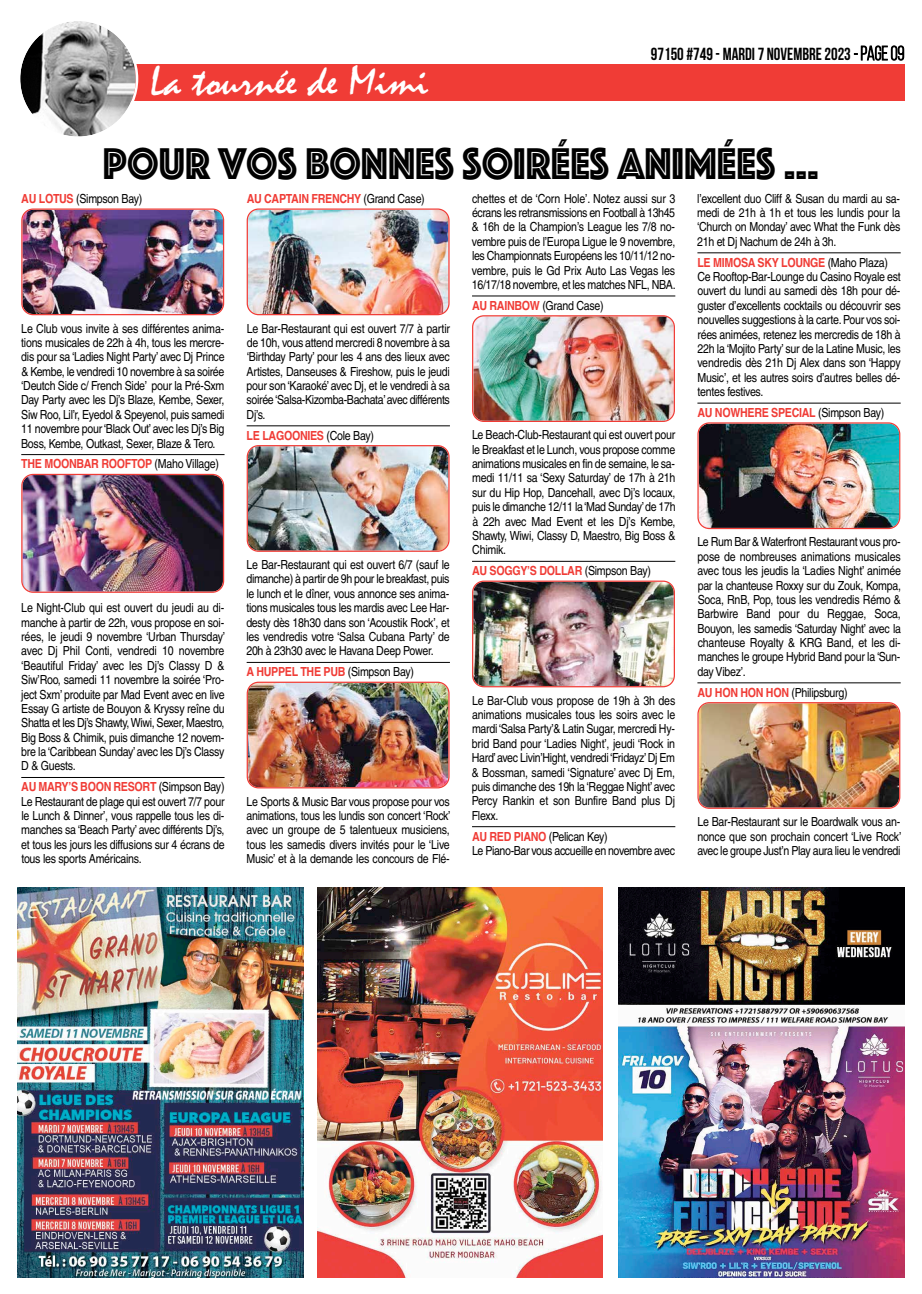
<style>
.page{position:relative;width:922px;height:1294px;background:#fff}
.page>*{position:absolute;margin:0;border:0;box-sizing:border-box;transform-origin:0 0}
.t1{font:46.12px "Phosphate Inline";color:#000;scale:.92 1}
.t2{font:42.25px "Mistral";color:#fff;scale:1.07 1}
.t3{font:700 17.5px "Bebas Neue";color:#000;scale:.95 1}
.t4{font:12.5px/14.4px "Helvetica";letter-spacing:-.025em;color:#000;text-align:justify;scale:.85 1}
.t5{font:700 12.5px "Helvetica";letter-spacing:-.025em;color:#f03c36;scale:.85 1}
.s1{font-weight:400}
.s2{font-weight:400;font-size:20px}
.s3{font-weight:700;color:#f03c36}
.s4{font-weight:400;color:#000}
</style>
<div class="page">
<hr style="left:21px;top:454px;width:203px;height:1px;background:#000">
<hr style="left:21px;top:777px;width:203px;height:1px;background:#000">
<hr style="left:246px;top:425px;width:204px;height:1px;background:#000">
<hr style="left:246px;top:662px;width:204px;height:1px;background:#000">
<hr style="left:472px;top:296px;width:203px;height:1px;background:#000">
<hr style="left:472px;top:561px;width:203px;height:1px;background:#000">
<hr style="left:472px;top:826px;width:203px;height:1px;background:#000">
<hr style="left:697px;top:252px;width:203px;height:1px;background:#000">
<hr style="left:697px;top:403px;width:203px;height:1px;background:#000">
<hr style="left:697px;top:682px;width:203px;height:1px;background:#000">
<img style="left:21px;top:208px;width:203px;height:107px">
<img style="left:21px;top:474px;width:203px;height:119px">
<img style="left:246px;top:445px;width:203px;height:107px">
<img style="left:697px;top:702px;width:203px;height:106px">
<img style="left:472px;top:580px;width:202px;height:107px">
<img style="left:246px;top:208px;width:203px;height:107px">
<img style="left:472px;top:315px;width:202px;height:107px">
<img style="left:697px;top:422px;width:203px;height:107px">
<img style="left:246px;top:681px;width:203px;height:107px">
<div style="left:96px;top:64px;width:808px;height:37px;background:#f03c36"></div>
<svg style="left:20px;top:21px;width:118px;height:116px"></svg>
<svg style="left:853px;top:45px;width:51px;height:16px"></svg>
<img style="left:317px;top:887px;width:285px;height:389px">
<img style="left:618px;top:887px;width:286px;height:389px">
<img style="left:18px;top:887px;width:285px;height:389px">
<h2 class="t2" style="left:150px;top:58px;width:262px">La tournée de Mimi</h2>
<h3 class="t3" style="left:650px;top:45px;width:268px">97150 #749 - MARDI 7 NOVEMBRE2023 <span class="s1">-</span><span class="s2">page09</span></h3>
<h1 class="t1" style="left:103px;top:131px;width:779px">POUR VOS BONNES SOIRÉES ANIMÉES …</h1>
<p class="t4" style="left:21px;top:191px;width:144px"><span class="s3">AU LOTUS</span> (Simpson Bay)</p>
<p class="t4" style="left:21px;top:321px;width:241px">Le Club vous invite à ses différentes anima&shy;tions musicales de 22h à 4h, tous les mercre&shy;dis pour sa ‘Ladies Night Party’ avec Dj Prince &amp; Kembe, le vendredi 10 novembre à sa soirée ‘Deutch Side c/ French Side’ pour la Pré-Sxm Day Party avec les Dj’s Blaze, Kembe, Sexer, Siw Roo, Lil’r, Eyedol &amp; Speyenol, puis samedi 11 novembre pour ‘Black Out’avec les Dj’s Big Boss, Kembe, Outkast, Sexer, Blaze &amp; Tero.</p>
<p class="t5" style="left:21px;top:454px;width:234px">THE MOONBAR ROOFTOP <span class="s4">(Maho Village)</span></p>
<p class="t4" style="left:21px;top:600px;width:241px">Le Night-Club qui est ouvert du jeudi au di&shy;manche à partir de 22h, vous propose en soi&shy;rées, le jeudi 9 novembre ‘Urban Thursday’ avec Dj Phil Conti, vendredi 10 novembre ‘Beautiful Friday’ avec les Dj’s Classy D &amp; Siw’Roo, samedi 11 novembre la soirée ‘Pro&shy;ject Sxm’ produite par Mad Event avec en live Essay G artiste de Bouyon &amp; Kryssy reîne du Shatta et les Dj’s Shawty, Wiwi, Sexer, Maestro, Big Boss &amp; Chimik, puis dimanche 12 novem&shy;bre la ‘Caribbean Sunday’ avec les Dj’s Classy D &amp; Guests.</p>
<p class="t4" style="left:21px;top:779px;width:241px"><span class="s3">AU MARY’S BOON RESORT</span> (Simpson Bay)<br>Le Restaurant de plage qui est ouvert 7/7 pour le Lunch &amp; Dinner’, vous rappelle tous les di&shy;manches sa ‘Beach Party’ avec différents Dj’s, et tous les jours les diffusions sur 4 écrans de tous les sports Américains.</p>
<p class="t5" style="left:247px;top:188px;width:211px">AU CAPTAIN FRENCHY <span class="s4">(Grand Case)</span></p>
<p class="t4" style="left:246px;top:321px;width:241px">Le Bar-Restaurant qui est ouvert 7/7 à partir de 10h, vous attend mercredi 8 novembre à sa ‘Birthday Party’ pour les 4 ans des lieux avec Artistes, Danseuses &amp; Fireshow, puis le jeudi pour son ‘Karaoké’ avec Dj, et le vendredi à sa soirée‘Salsa-Kizomba-Bachata’avec différents Dj’s.</p>
<p class="t5" style="left:246px;top:425px;width:151px">LE LAGOONIES <span class="s4">(Cole Bay)</span></p>
<p class="t4" style="left:246px;top:557px;width:241px">Le Bar-Restaurant qui est ouvert 6/7 (sauf le dimanche) à partir de 9h pour le breakfast, puis le lunch et le dîner, vous annonce ses anima&shy;tions musicales tous les mardis avec Lee Har&shy;desty dès 18h30 dans son ‘Acoustik Rock’, et les vendredis votre ‘Salsa Cubana Party’ de 20h à 23h30 avec le Havana Deep Power.</p>
<p class="t5" style="left:246px;top:661px;width:198px">A HUPPEL THE PUB <span class="s4">(Simpson Bay)</span></p>
<p class="t4" style="left:246px;top:794px;width:241px">Le Sports &amp; Music Bar vous propose pour vos animations, tous les lundis son concert ‘Rock’ avec un groupe de 5 talentueux musiciens, tous les samedis divers invités pour le ‘Live Music’ et à la demande les concours de Flé-</p>
<p class="t4" style="left:471px;top:191px;width:241px">chettes et de ‘Corn Hole’. Notez aussi sur 3 écrans les retransmissions en Football à 13h45 &amp; 16h de la Champion’s League les 7/8 no&shy;vembre puis de l’Europa Ligue le 9 novembre, les Championnats Européens les 10/11/12 no&shy;vembre, puis le Gd Prix Auto Las Vegas les 16/17/18 novembre, et les matches NFL, NBA.</p>
<p class="t4" style="left:472px;top:298px;width:156px"><span class="s3">AU RAINBOW</span> (Grand Case)</p>
<p class="t4" style="left:472px;top:427px;width:241px">Le Beach-Club-Restaurant qui est ouvert pour le Breakfast et le Lunch, vous propose comme animations musicales en fin de semaine, le sa&shy;medi 11/11 sa ‘Sexy Saturday’ de 17h à 21h sur du Hip Hop, Dancehall, avec Dj’s locaux, puis le dimanche 12/11 la‘Mad Sunday’de 17h à 22h avec Mad Event et les Dj’s Kembe, Shawty, Wiwi, Classy D, Maestro, Big Boss &amp; Chimik.</p>
<p class="t5" style="left:472px;top:560px;width:212px">AU SOGGY’S DOLLAR <span class="s4">(Simpson Bay)</span></p>
<p class="t4" style="left:471px;top:693px;width:241px">Le Bar-Club vous propose de 19h à 3h des animations musicales tous les soirs avec le mardi ‘Salsa Party’&amp; Latin Sugar, mercredi Hy&shy;brid Band pour ‘Ladies Night’, jeudi ‘Rock in Hard’avec Livin’Hight, vendredi ‘Fridayz’Dj Em &amp; Bossman, samedi ‘Signature’ avec Dj Em, puis dimanche des 19h la ‘Reggae Night’ avec Percy Rankin et son Bunfire Band plus Dj Flexx.</p>
<p class="t4" style="left:472px;top:828px;width:240px"><span class="s3">AU RED PIANO</span> (Pelican Key)<br>Le Piano-Bar vous accueille en novembre avec</p>
<p class="t4" style="left:697px;top:191px;width:241px">l’excellent duo Cliff &amp; Susan du mardi au sa&shy;medi de 21h à 1h et tous les lundis pour la ‘Church on Monday’ avec What the Funk dès 21h et Dj Nachum de 24h à 3h.</p>
<p class="t4" style="left:697px;top:255px;width:241px;text-align:left"><span class="s3">LE MIMOSA SKY LOUNGE</span> (Maho Plaza)<br>Ce Rooftop-Bar-Lounge du Casino Royale est ouvert du lundi au samedi dès 18h pour dé&shy;guster d’excellents cocktails ou découvrir ses nouvelles suggestions à la carte. Pour vos soi&shy;rées animées, retenez les mercredis de 18h à 22h la ‘Mojito Party’ sur de la Latine Music, les vendredis dès 21h Dj Alex dans son ‘Happy Music’, et les autres soirs d’autres belles dé&shy;tentes festives.</p>
<p class="t5" style="left:697px;top:402px;width:221px">AU NOWHERE SPECIAL <span class="s4">(Simpson Bay)</span></p>
<p class="t4" style="left:697px;top:534px;width:241px">Le Rum Bar &amp; Waterfront Restaurant vous pro&shy;pose de nombreuses animations musicales avec tous les jeudis la ‘Ladies Night’ animée par la chanteuse Roxxy sur du Zouk, Kompa, Soca, RnB, Pop, tous les vendredis Rémo &amp; Barbwire Band pour du Reggae, Soca, Bouyon, les samedis ‘Saturday Night’ avec la chanteuse Royalty &amp; KRG Band, et les di&shy;manches le groupe Hybrid Band pour la ‘Sun&shy;day Vibez’.</p>
<p class="t4" style="left:697px;top:685px;width:178px"><span class="s3">AU HON HON HON</span> (Philipsburg)</p>
<p class="t4" style="left:697px;top:814px;width:241px">Le Bar-Restaurant sur le Boardwalk vous an&shy;nonce que son prochain concert ‘Live Rock’ avec le groupe Just’n Play aura lieu le vendredi</p>
</div>
